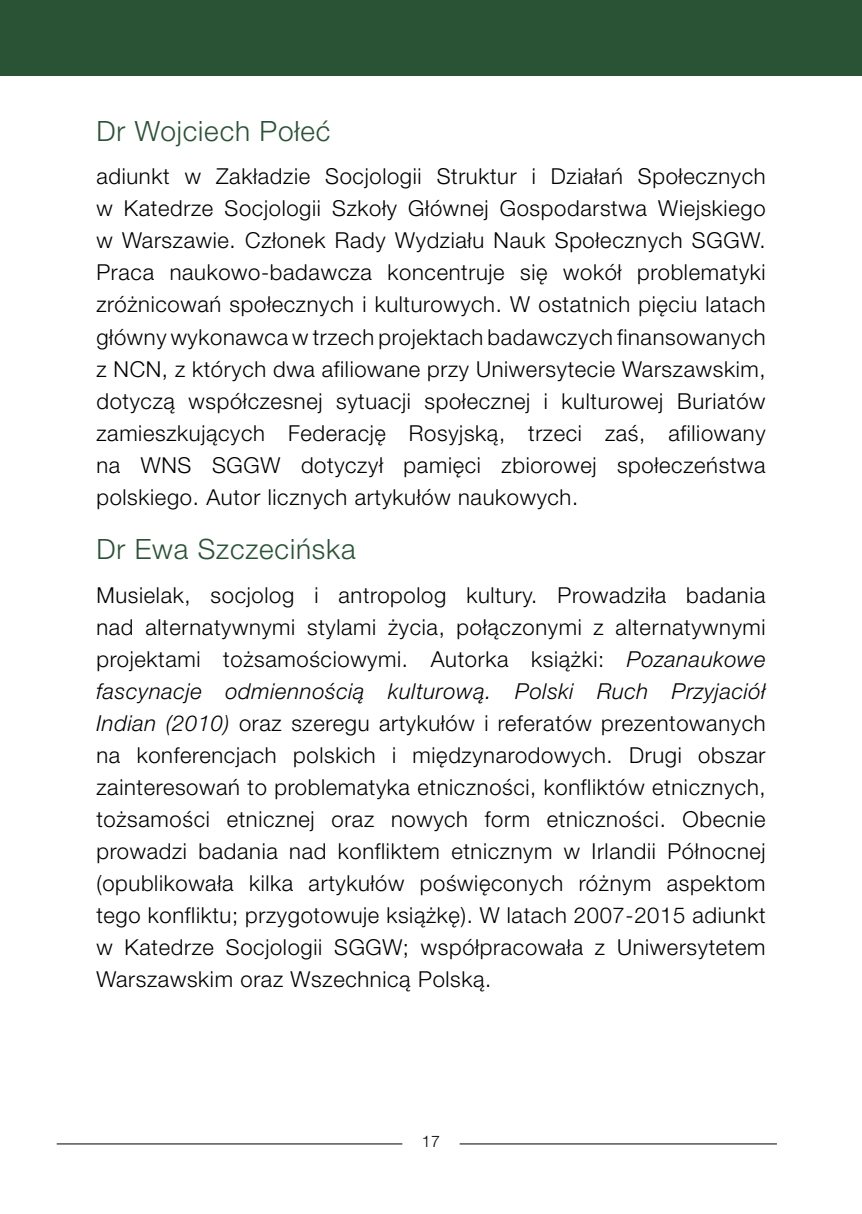
<style>
.page{position:relative;width:862px;height:1214px;background:#fff}
.page>*{position:absolute;margin:0;border:0;box-sizing:border-box;transform-origin:0 0}
.t1{font:300 28px "Helvetica Neue LT Pro";letter-spacing:.03em;color:#2a5235}
.t2{font:300 22px/32px "Helvetica Neue LT Pro";letter-spacing:.03em;color:#000;text-align:justify}
.t3{font:300 16px "Helvetica Neue LT Pro";color:#000}
.s1{font-style:italic}
</style>
<div class="page">
<hr style="left:57px;top:1143px;width:345px;height:1px;background:#000">
<hr style="left:459px;top:1143px;width:318px;height:1px;background:#000">
<div style="left:0;top:0;width:862px;height:76px;background:#2a5235"></div>
<p class="t1" style="left:96px;top:114px;width:235px">Dr Wojciech Połeć</p>
<p class="t2" style="left:96px;top:160px;width:671px">adiunkt w Zakładzie Socjologii Struktur i Działań Społecznych w Katedrze Socjologii Szkoły Głównej Gospodarstwa Wiejskiego w Warszawie. Członek Rady Wydziału Nauk Społecznych SGGW.<br>Praca naukowo-badawcza koncentruje się wokół problematyki zróżnicowań społecznych i kulturowych. W ostatnich pięciu latach główny wykonawca w trzech projektach badawczych finansowanych z NCN, z których dwa afiliowane przy Uniwersytecie Warszawskim, dotyczą współczesnej sytuacji społecznej i kulturowej Buriatów zamieszkujących Federację Rosyjską, trzeci zaś, afiliowany na WNS SGGW dotyczył pamięci zbiorowej społeczeństwa polskiego. Autor licznych artykułów naukowych.</p>
<p class="t1" style="left:96px;top:532px;width:261px">Dr Ewa Szczecińska</p>
<p class="t2" style="left:96px;top:578px;width:671px">Musielak, socjolog i antropolog kultury. Prowadziła badania nad alternatywnymi stylami życia, połączonymi z alternatywnymi projektami tożsamościowymi. Autorka książki: <span class="s1">Pozanaukowe fascynacje odmiennością kulturową. Polski Ruch Przyjaciół Indian (2010)</span> oraz szeregu artykułów i referatów prezentowanych na konferencjach polskich i międzynarodowych. Drugi obszar zainteresowań to problematyka etniczności, konfliktów etnicznych, tożsamości etnicznej oraz nowych form etniczności. Obecnie prowadzi badania nad konfliktem etnicznym w Irlandii Północnej (opublikowała kilka artykułów poświęconych różnym aspektom tego konfliktu; przygotowuje książkę). W latach 2007-2015 adiunkt w Katedrze Socjologii SGGW; współpracowała z Uniwersytetem Warszawskim oraz Wszechnicą Polską.</p>
<p class="t3" style="left:422px;top:1131px;width:20px">17</p>
</div>
